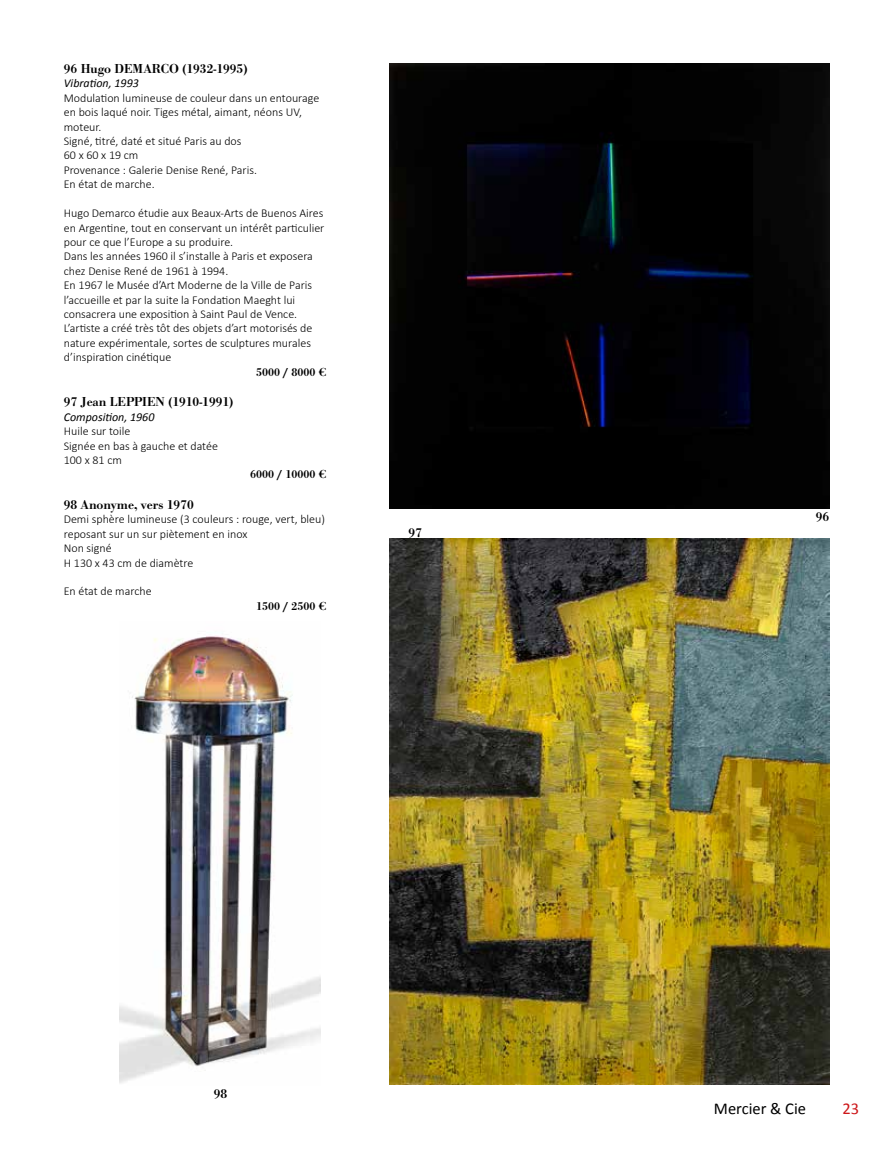
<style>
.page{position:relative;width:893px;height:1149px;background:#fff}
.page>*{position:absolute;margin:0;border:0;box-sizing:border-box;transform-origin:0 0}
.t1{font:16.5px "Calibri";color:#000}
.t2{font:16.5px "Calibri";color:#cd171a}
.t3{font:500 13.5px "Bodoni URW";color:#000}
.t4{font:300 12px/14.4px "Calibri";color:#000}
.t5{font:500 12px "Bodoni URW";color:#000}
.t6{font:italic 12px "Calibri";color:#000}
</style>
<div class="page">
<img style="left:390px;top:64px;width:439px;height:444px">
<img style="left:390px;top:538px;width:439px;height:546px">
<img style="left:119px;top:635px;width:201px;height:448px">
<p class="t3" style="left:64px;top:61px;width:185px">96 Hugo DEMARCO (1932-1995)</p>
<p class="t6" style="left:64px;top:75px;width:77px">Vibration, 1993</p>
<p class="t4" style="left:64px;top:90px;width:257px">Modulation lumineuse de couleur dans un entourage en bois laqué noir. Tiges métal, aimant, néons UV, moteur.<br>Signé, titré, daté et situé Paris au dos<br>60 x 60 x 19 cm<br>Provenance : Galerie Denise René, Paris.<br>En état de marche.</p>
<p class="t4" style="left:64px;top:206px;width:262px">Hugo Demarco étudie aux Beaux-Arts de Buenos Aires en Argentine, tout en conservant un intérêt particulier pour ce que l’Europe a su produire.<br>Dans les années 1960 il s’installe à Paris et exposera chez Denise René de 1961 à 1994.<br>En 1967 le Musée d’Art Moderne de la Ville de Paris l’accueille et par la suite la Fondation Maeght lui consacrera une exposition à Saint Paul de Vence.<br>L’artiste a créé très tôt des objets d’art motorisés de nature expérimentale, sortes de sculptures murales d’inspiration cinétique</p>
<p class="t5" style="left:256px;top:364px;width:72px">5000 / 8000 €</p>
<p class="t3" style="left:64px;top:394px;width:171px">97 Jean LEPPIEN (1910-1991)</p>
<p class="t6" style="left:64px;top:408px;width:92px">Composition, 1960</p>
<p class="t4" style="left:64px;top:423px;width:156px">Huile sur toile<br>Signée en bas à gauche et datée<br>100 x 81 cm</p>
<p class="t5" style="left:250px;top:467px;width:78px">6000 / 10000 €</p>
<p class="t3" style="left:64px;top:496px;width:131px">98 Anonyme, vers 1970</p>
<p class="t4" style="left:64px;top:512px;width:263px">Demi sphère lumineuse (3 couleurs : rouge, vert, bleu) reposant sur un sur piètement en inox<br>Non signé<br>H 130 x 43 cm de diamètre</p>
<p class="t4" style="left:64px;top:584px;width:89px">En état de marche</p>
<p class="t5" style="left:256px;top:598px;width:72px">1500 / 2500 €</p>
<p class="t3" style="left:408px;top:524px;width:15px">97</p>
<p class="t3" style="left:214px;top:1084px;width:15px">98</p>
<p class="t3" style="left:816px;top:509px;width:15px">96</p>
<h1 class="t1" style="left:714px;top:1096px;width:94px">Mercier &amp; Cie</h1>
<h1 class="t2" style="left:843px;top:1096px;width:18px">23</h1>
</div>
